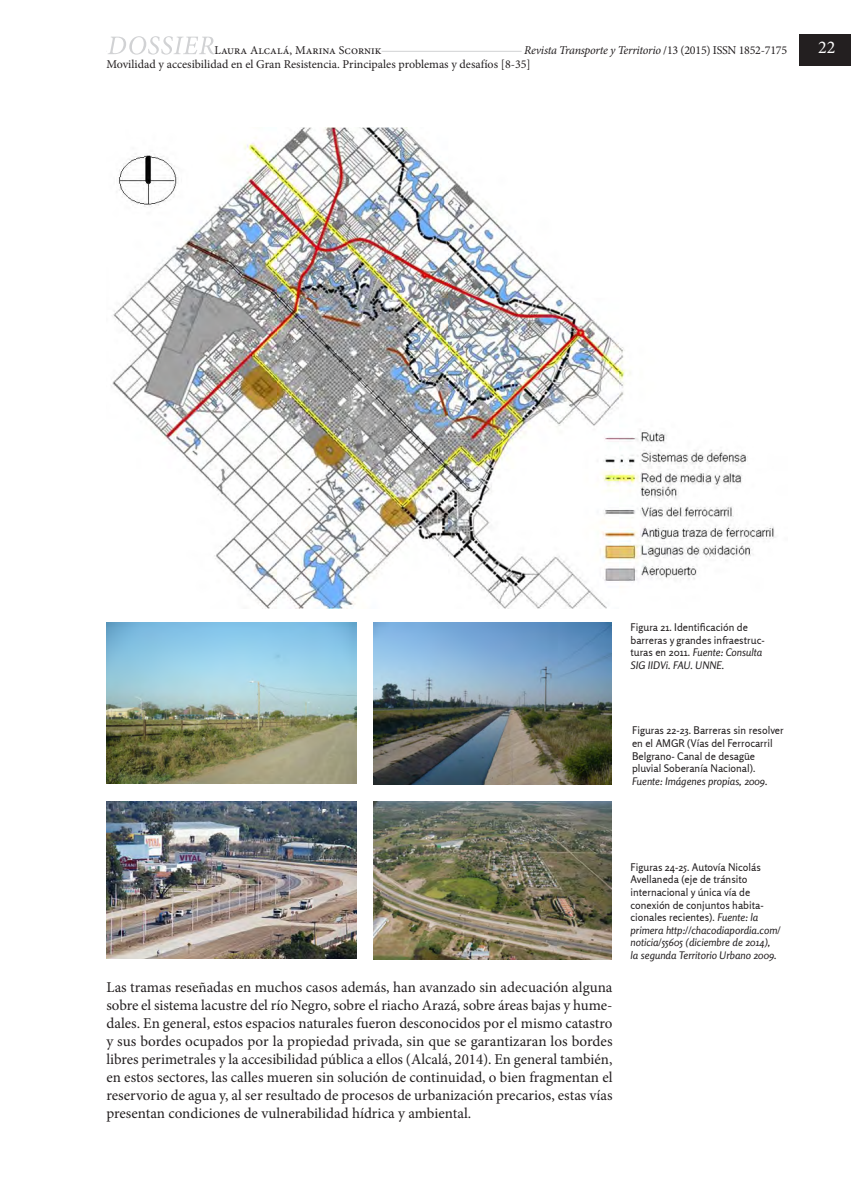
<style>
.page{position:relative;width:851px;height:1191px;background:#fff}
.page>*{position:absolute;margin:0;border:0;box-sizing:border-box;transform-origin:0 0}
.t1{font:18px "Minion Pro";color:#fff}
.Art____Texto_princip{font:15px/18px "Minion Pro";color:#231f20;text-align:justify}
.t2{font:12px "Minion Pro";color:#231f20}
.t3{font:italic 12px "Minion Pro";letter-spacing:-.025em;color:#231f20}
.Nota_al_pie_o_Img{font:10.5px/12.6px "Rosario";color:#231f20}
.s1{font-style:normal}
.s2{font-style:italic}
</style>
<div class="page">
<hr style="left:106px;top:51px;width:546px;height:1px;background:#d1d2d4">
<div style="left:521px;top:43px;width:266px;height:15px;background:#fff"></div>
<div style="left:106px;top:48px;width:108px;height:7px;background:#fff"></div>
<svg style="left:108px;top:36px;width:106px;height:19px"></svg>
<div style="left:799px;top:35px;width:51px;height:31px;background:#231f20"></div>
<div style="left:214px;top:43px;width:167px;height:15px;background:#fff"></div>
<img style="left:112px;top:128px;width:664px;height:480px">
<img style="left:106px;top:623px;width:250px;height:161px">
<img style="left:374px;top:623px;width:237px;height:162px">
<img style="left:106px;top:801px;width:250px;height:157px">
<img style="left:373px;top:801px;width:238px;height:158px">
<p class="t2" style="left:214px;top:42px;width:169px">Laura Alcalá, Marina Scornik</p>
<p class="t3" style="left:524px;top:41px;width:264px">Revista Transporte y Territorio <span class="s1">/13 (2015) ISSN 1852-7175</span></p>
<p class="t1" style="left:818px;top:36px;width:19px">22</p>
<p class="t2" style="left:106px;top:56px;width:426px">Movilidad y accesibilidad en el Gran Resistencia. Principales problemas y desafíos [8-35]</p>
<p class="Nota_al_pie_o_Img" style="left:630px;top:621px;width:136px">Figura 21. Identificación de barreras y grandes infraestruc&shy;turas en 2011. <span class="s2">Fuente: Consulta<br>SIG IIDVi. FAU. UNNE.</span></p>
<p class="Nota_al_pie_o_Img" style="left:632px;top:724px;width:153px">Figuras 22-23. Barreras sin resolver en el AMGR (Vías del Ferrocarril<br>Belgrano- Canal de desagüe pluvial Soberanía Nacional).<br><span class="s2">Fuente: Imágenes propias, 2009.</span></p>
<p class="Art____Texto_princip" style="left:106px;top:978px;width:507px">Las tramas reseñadas en muchos casos además, han avanzado sin adecuación alguna sobre el sistema lacustre del río Negro, sobre el riacho Arazá, sobre áreas bajas y hume&shy;dales. En general, estos espacios naturales fueron desconocidos por el mismo catastro y sus bordes ocupados por la propiedad privada, sin que se garantizaran los bordes libres perimetrales y la accesibilidad pública a ellos (Alcalá, 2014). En general también, en estos sectores, las calles mueren sin solución de continuidad, o bien fragmentan el reservorio de agua y, al ser resultado de procesos de urbanización precarios, estas vías presentan condiciones de vulnerabilidad hídrica y ambiental.</p>
<p class="Nota_al_pie_o_Img" style="left:630px;top:860px;width:151px">Figuras 24-25. Autovía Nicolás<br>Avellaneda (eje de tránsito internacional y única vía de conexión de conjuntos habita&shy;cionales recientes). <span class="s2">Fuente: la primera http://chacodiapordia.com/ noticia/55605 (diciembre de 2014), la segunda Territorio Urbano 2009.</span></p>
</div>
